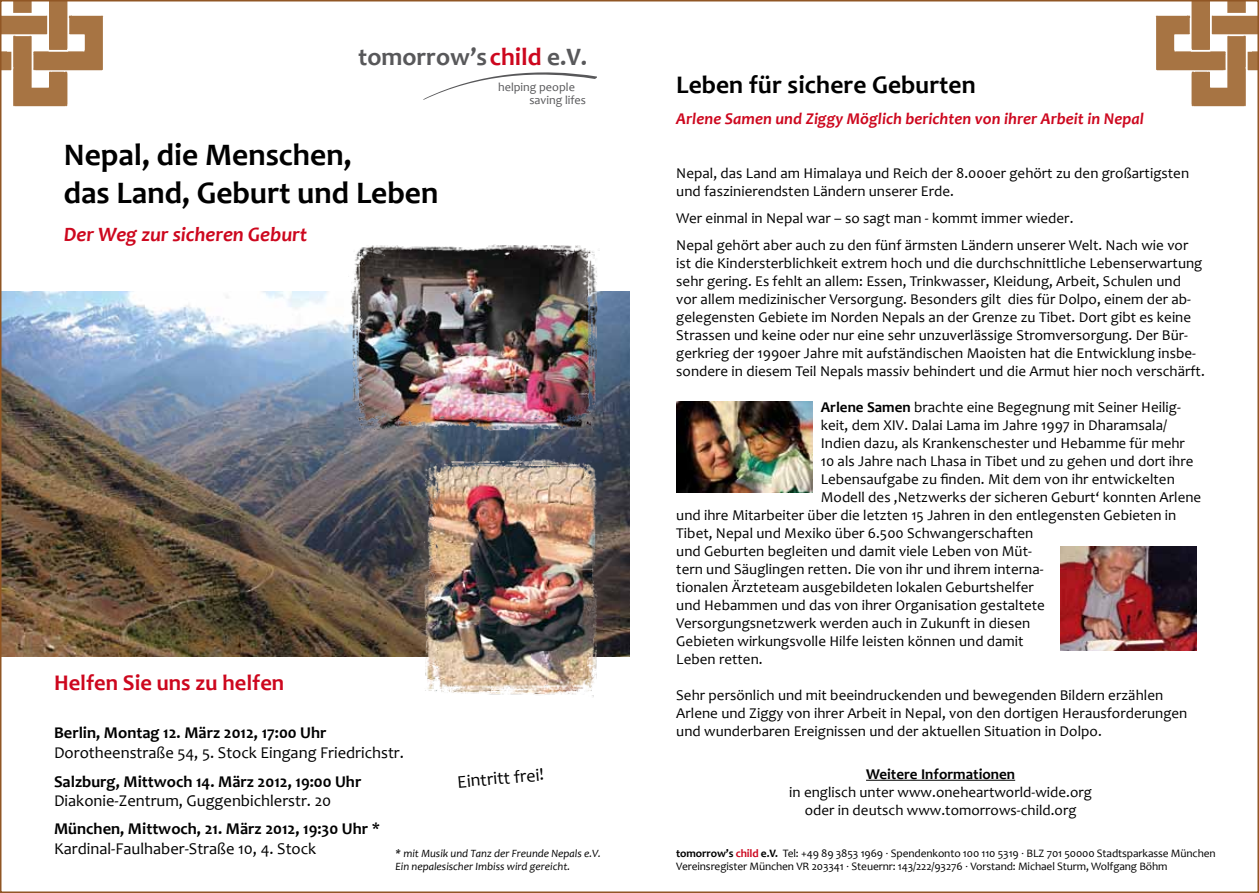
<style>
.page{position:relative;width:1259px;height:893px;background:#fff}
.page>*{position:absolute;margin:0;border:0;box-sizing:border-box;transform-origin:0 0}
.t1{font:700 31.5px/37.8px "Candara";color:#000}
.t2{font:700 25.5px "Candara";letter-spacing:.005em;color:#000}
.t3{font:700 25.2px "Candara";color:#58585a}
.t4{font:700 22.5px "Candara";color:#cd071e}
.t5{font:italic 700 20.55px "Candara";color:#cd071e}
.t6{font:18px "Candara";color:#000}
.t7{font:16.5px "Candara";color:#000}
.t8{font:700 16.5px "Candara";color:#000}
.t9{font:italic 700 16.5px "Candara";letter-spacing:.005em;color:#cd071e}
.t10{font:15px/18px "Candara";letter-spacing:.005em;color:#000}
.t11{font:700 15px "Candara";letter-spacing:.005em;color:#000}
.t12{font:12.3px/13.8px "Candara";color:#58585a}
.t13{font:11.4px/13.6px "Candara";letter-spacing:-.01em;color:#000}
.t14{font:italic 11.1px/13.4px "Candara";color:#000}
.s1{color:#cd071e}
.s2{font-weight:700}
.s3{font-weight:700;color:#cd071e}
.s4{font-family:"Optima LT"}
</style>
<div class="page">
<img style="left:3px;top:292px;width:626px;height:364px">
<svg style="left:423px;top:72px;width:173px;height:28px"></svg>
<img style="left:3px;top:3px;width:101px;height:104px">
<img style="left:676px;top:402px;width:136px;height:91px">
<img style="left:1060px;top:547px;width:136px;height:104px">
<hr style="left:866px;top:780px;width:149px;height:1px;background:#000">
<img style="left:349px;top:244px;width:250px;height:186px">
<img style="left:424px;top:453px;width:175px;height:244px">
<img style="left:1155px;top:3px;width:101px;height:104px">
<h3 class="t3" style="left:358px;top:41px;width:231px">tomorrow’s <span class="s1">child</span> e.V.</h3>
<p class="t12" style="left:529px;top:80px;width:58px;text-indent:-31px">helping people saving lifes</p>
<h1 class="t1" style="left:64px;top:136px;width:376px">Nepal, die Menschen,<br>das Land, Geburt und Leben</h1>
<h3 class="t5" style="left:64px;top:222px;width:245px">Der Weg zur sicheren Geburt</h3>
<h3 class="t4" style="left:54px;top:668px;width:232px">Helfen Sie uns zu helfen</h3>
<p class="t8" style="left:54px;top:722px;width:274px">Berlin, Montag 12. März 2012, 17:00 Uhr</p>
<p class="t7" style="left:54px;top:742px;width:351px">Dorotheenstraße 54, 5. Stock Eingang Friedrichstr.</p>
<p class="t8" style="left:54px;top:771px;width:309px">Salzburg, Mittwoch 14. März 2012, 19:00 Uhr</p>
<p class="t7" style="left:54px;top:791px;width:279px">Diakonie-Zentrum, Guggenbichlerstr. 20</p>
<p class="t8" style="left:54px;top:818px;width:327px">München, Mittwoch, 21. März 2012, 19:30 Uhr *</p>
<p class="t7" style="left:54px;top:838px;width:264px">Kardinal-Faulhaber-Straße 10, 4. Stock</p>
<p class="t14" style="left:395px;top:846px;width:207px">* mit Musik und Tanz der Freunde Nepals e.V.<br>Ein nepalesischer Imbiss wird gereicht.</p>
<p class="t6" style="left:456px;top:770px;width:88px;rotate:-5deg">Eintritt frei!</p>
<h2 class="t2" style="left:676px;top:69px;width:301px">Leben für sichere Geburten</h2>
<p class="t9" style="left:676px;top:108px;width:469px">Arlene Samen und Ziggy Möglich berichten von ihrer Arbeit in Nepal</p>
<p class="t10" style="left:676px;top:164px;width:514px">Nepal, das Land am Himalaya und Reich der 8.000er gehört zu den großartigsten und faszinierendsten Ländern unserer Erde.</p>
<p class="t10" style="left:676px;top:204px;width:513px;line-height:27px">Wer einmal in Nepal war – so sagt man - kommt immer wieder.<br>Nepal gehört aber auch zu den fünf ärmsten Ländern unserer Welt. Nach wie vor</p>
<p class="t10" style="left:676px;top:254px;width:530px">ist die Kindersterblichkeit extrem hoch und die durchschnittliche Lebenserwartung sehr gering. Es fehlt an allem: Essen, Trinkwasser, Kleidung, Arbeit, Schulen und vor allem medizinischer Versorgung. Besonders gilt dies für Dolpo, einem der ab&shy;gelegensten Gebiete im Norden Nepals an der Grenze zu Tibet. Dort gibt es keine Strassen und keine oder nur eine sehr unzuverlässige Stromversorgung. Der Bür&shy;gerkrieg der 1990er Jahre mit aufständischen Maoisten hat die Entwicklung insbe&shy;sondere in diesem Teil Nepals massiv behindert und die Armut hier noch verschärft.</p>
<p class="t10" style="left:820px;top:398px;width:362px"><span class="s2">Arlene Samen</span> brachte eine Begegnung mit Seiner Heilig-</p>
<p class="t10" style="left:820px;top:416px;width:348px">keit, dem XIV. Dalai Lama im Jahre 1997 in Dharamsala/</p>
<p class="t10" style="left:820px;top:434px;width:366px">Indien dazu, als Krankenschester und Hebamme für mehr</p>
<p class="t10" style="left:820px;top:452px;width:374px">10 als Jahre nach Lhasa in Tibet und zu gehen und dort ihre</p>
<p class="t10" style="left:820px;top:470px;width:355px">Lebensaufgabe zu finden. Mit dem von ihr entwickelten</p>
<p class="t10" style="left:820px;top:488px;width:382px">Modell des ‚Netzwerks der sicheren Geburt‘ konnten Arlene</p>
<p class="t10" style="left:676px;top:506px;width:501px">und ihre Mitarbeiter über die letzten 15 Jahren in den entlegensten Gebieten in</p>
<p class="t10" style="left:676px;top:524px;width:359px">Tibet, Nepal und Mexiko über 6.500 Schwangerschaften</p>
<p class="t10" style="left:676px;top:542px;width:357px">und Geburten begleiten und damit viele Leben von Müt-</p>
<p class="t10" style="left:676px;top:560px;width:369px">tern und Säuglingen retten. Die von ihr und ihrem interna-</p>
<p class="t10" style="left:676px;top:578px;width:359px">tionalen Ärzteteam ausgebildeten lokalen Geburtshelfer</p>
<p class="t10" style="left:676px;top:596px;width:370px">und Hebammen und das von ihrer Organisation gestaltete</p>
<p class="t10" style="left:676px;top:614px;width:355px">Versorgungsnetzwerk werden auch in Zukunft in diesen</p>
<p class="t10" style="left:676px;top:632px;width:349px">Gebieten wirkungsvolle Hilfe leisten können und damit</p>
<p class="t10" style="left:676px;top:650px;width:88px">Leben retten.</p>
<p class="t10" style="left:676px;top:686px;width:512px">Sehr persönlich und mit beeindruckenden und bewegenden Bildern erzählen<br>Arlene und Ziggy von ihrer Arbeit in Nepal, von den dortigen Herausforderungen und wunderbaren Ereignissen und der aktuellen Situation in Dolpo.</p>
<p class="t11" style="left:866px;top:765px;width:151px">Weitere Informationen</p>
<p class="t10" style="left:789px;top:783px;width:304px;text-align:center">in englisch unter www.oneheartworld-wide.org oder in deutsch www.tomorrows-child.org</p>
<p class="t13" style="left:676px;top:846px;width:541px"><span class="s2">tomorrow’s</span> <span class="s3">child</span> <span class="s2">e.V.</span> Tel: +49 89 3853 1969 <span class="s4">·</span> Spendenkonto 100 110 5319 <span class="s4">·</span> BLZ 701 50000 Stadtsparkasse München<br>Vereinsregister München VR 203341 <span class="s4">·</span> Steuernr: 143/222/93276 <span class="s4">·</span> Vorstand: Michael Sturm, Wolfgang Böhm</p>
</div>
